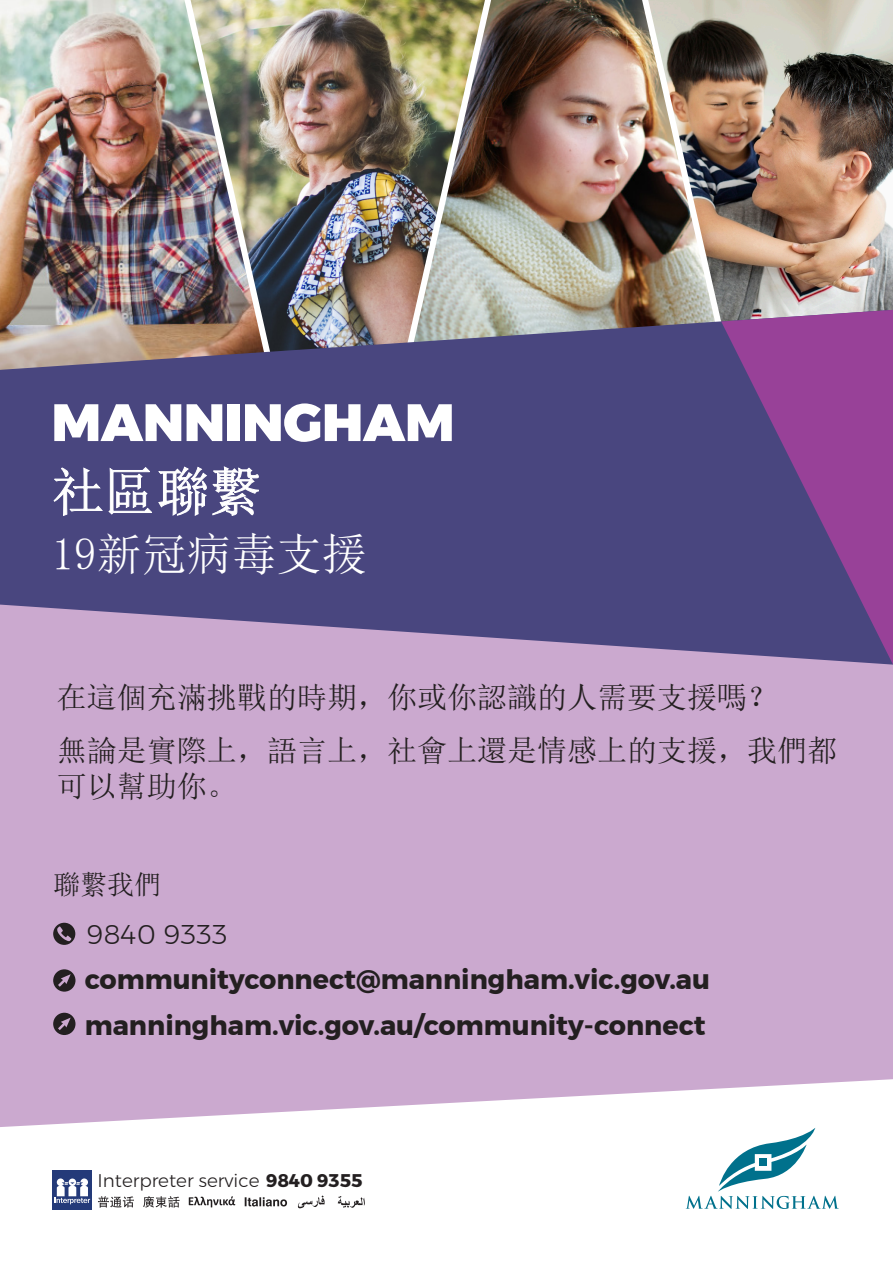
<style>
.page{position:relative;width:893px;height:1263px;background:#fff}
.page>*{position:absolute;margin:0;border:0;box-sizing:border-box;transform-origin:0 0}
.t1{font:900 52.5px/69px "Montserrat";color:#fff}
.t2{font:45px "Sim Sun";color:#fff}
.t3{font:30px/36px "Sim Sun";color:#231f20}
.Events_-_Web{font:700 27px "Montserrat";color:#231f20}
.Events_-_Web-2{font:300 27px "Montserrat";color:#231f20}
.t4{font:27px "Sim Sun";color:#231f20}
.t5{font:300 18.3px "Montserrat";color:#231f20}
.s1{font-family:"Sim Sun";font-weight:400}
.s2{font-weight:700}
</style>
<div class="page">
<img style="left:745px;top:0;width:148px;height:310px">
<img style="left:283px;top:0;width:105px;height:310px">
<img style="left:388px;top:0;width:357px;height:310px">
<img style="left:0;top:0;width:283px;height:310px">
<div style="left:0;top:665px;width:893px;height:462px;background:#cba9cf"></div>
<svg style="left:98px;top:1196px;width:36px;height:11px"></svg>
<svg style="left:143px;top:1196px;width:36px;height:11px"></svg>
<svg style="left:189px;top:1196px;width:46px;height:11px"></svg>
<svg style="left:245px;top:1197px;width:42px;height:9px"></svg>
<svg style="left:298px;top:1195px;width:27px;height:13px"></svg>
<svg style="left:338px;top:1196px;width:27px;height:12px"></svg>
<div style="left:52px;top:1169px;width:40px;height:40px;background:#243a79"></div>
<svg style="left:55px;top:1178px;width:35px;height:26px"></svg>
<svg style="left:686px;top:1128px;width:153px;height:81px"></svg>
<div style="left:759px;top:1159px;width:8px;height:7px;background:#00718c"></div>
<div style="left:53px;top:923px;width:22px;height:22px;background:#231f20;border-radius:50%"></div>
<svg style="left:57px;top:926px;width:14px;height:15px"></svg>
<div style="left:53px;top:969px;width:22px;height:23px;background:#231f20;border-radius:50%"></div>
<svg style="left:58px;top:974px;width:13px;height:13px"></svg>
<div style="left:53px;top:1013px;width:22px;height:22px;background:#231f20;border-radius:50%"></div>
<svg style="left:58px;top:1017px;width:13px;height:13px"></svg>
<svg style="left:0;top:310px;width:721px;height:355px;fill:#49467f"></svg>
<svg style="left:721px;top:310px;width:172px;height:355px;fill:#984698"></svg>
<p class="t1" style="left:52px;top:388px;width:404px">MANNINGHAM<span class="s1">社區聯繫</span></p>
<p class="t2" style="left:52px;top:531px;width:316px">19新冠病毒支援</p>
<p class="t3" style="left:57px;top:680px;width:722px">在這個充滿挑戰的時期，你或你認識的人需要支援嗎？</p>
<p class="t3" style="left:57px;top:733px;width:782px">無論是實際上，語言上，社會上還是情感上的支援，我們都可以幫助你。</p>
<p class="t4" style="left:53px;top:870px;width:109px">聯繫我們</p>
<p class="Events_-_Web-2" style="left:86px;top:914px;width:143px">9840 9333</p>
<p class="Events_-_Web" style="left:85px;top:958px;width:627px">communityconnect@manningham.vic.gov.au</p>
<p class="Events_-_Web" style="left:85px;top:1004px;width:622px">manningham.vic.gov.au/community-connect</p>
<p class="t5" style="left:98px;top:1167px;width:267px">Interpreter service <span class="s2">9840 9355</span></p>
</div>
